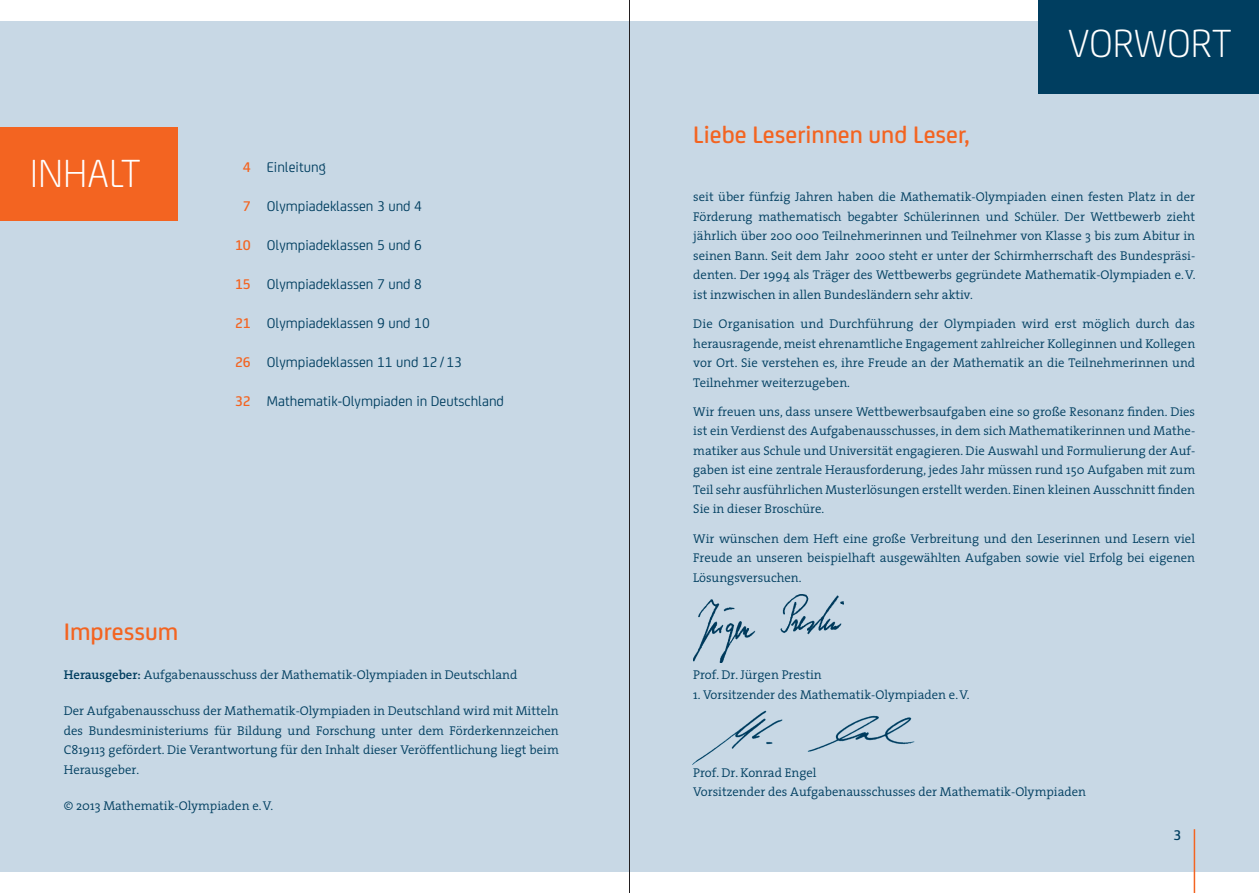
<style>
.page{position:relative;width:1259px;height:893px;background:#fff}
.page>*{position:absolute;margin:0;border:0;box-sizing:border-box;transform-origin:0 0}
.t1{font:300 42px "FS Joey";color:#fff}
.t2{font:500 25.5px "FS Joey";color:#f36421}
.t3{font:15px "FS Joey";color:#003e60}
.t4{font:500 15px "FS Joey";color:#f36421}
.t5{font:500 15px "FS Joey";color:#003e60}
.t6{font:300 12.75px/19.5px "The Serif";color:#003e60;text-align:justify}
.s1{font-weight:600}
</style>
<div class="page">
<div style="left:0;top:21px;width:629px;height:851px;background:#c8d8e5"></div>
<div style="left:629px;top:21px;width:630px;height:851px;background:#c8d8e5"></div>
<hr style="left:1193px;top:829px;width:2px;height:64px;background:#f36421">
<div style="left:1039px;top:0;width:220px;height:94px;background:#003e60"></div>
<div style="left:0;top:128px;width:178px;height:93px;background:#f36421"></div>
<img style="left:693px;top:594px;width:150px;height:69px">
<img style="left:692px;top:710px;width:223px;height:55px">
<hr style="left:629px;top:0;width:1px;height:893px;background:#231f20">
<h1 class="t1" style="left:30px;top:143px;width:113px">inHAlt</h1>
<p class="t3" style="left:267px;top:156px;width:60px">Einleitung</p>
<p class="t3" style="left:267px;top:195px;width:157px">Olympiadeklassen 3 und 4</p>
<p class="t3" style="left:267px;top:234px;width:157px">Olympiadeklassen 5 und 6</p>
<p class="t3" style="left:267px;top:273px;width:157px">Olympiadeklassen 7 und 8</p>
<p class="t3" style="left:267px;top:312px;width:164px">Olympiadeklassen 9 und 10</p>
<p class="t3" style="left:267px;top:351px;width:197px">Olympiadeklassen 11 und 12 / 13</p>
<p class="t3" style="left:267px;top:390px;width:239px">Mathematik-Olympiaden in Deutschland</p>
<p class="t4" style="left:243px;top:156px;width:9px">4</p>
<p class="t4" style="left:243px;top:195px;width:9px">7</p>
<p class="t4" style="left:235px;top:234px;width:17px">10</p>
<p class="t4" style="left:235px;top:273px;width:17px">15</p>
<p class="t4" style="left:235px;top:312px;width:17px">21</p>
<p class="t4" style="left:235px;top:351px;width:17px">26</p>
<p class="t4" style="left:235px;top:390px;width:17px">32</p>
<h2 class="t2" style="left:64px;top:613px;width:116px">Impressum</h2>
<p class="t6" style="left:64px;top:664px;width:455px"><span class="s1">Herausgeber:</span> Aufgabenausschuss der Mathematik-Olympiaden in Deutschland</p>
<p class="t6" style="left:64px;top:701px;width:496px">Der Aufgabenausschuss der Mathematik-Olympiaden in Deutschland wird mit Mitteln des Bundesministeriums für Bildung und Forschung unter dem Förderkennzeichen C819113 gefördert. Die Verantwortung für den Inhalt dieser Veröffentlichung liegt beim Herausgeber.</p>
<p class="t6" style="left:64px;top:795px;width:211px">© 2013 Mathematik-Olympiaden e. V.</p>
<h2 class="t2" style="left:693px;top:116px;width:278px">Liebe Leserinnen und Leser,</h2>
<h1 class="t1" style="left:1067px;top:14px;width:166px">VORWORt</h1>
<p class="t6" style="left:693px;top:187px;width:504px">seit über fünfzig Jahren haben die Mathematik-Olympiaden einen festen Platz in der Förderung mathematisch begabter Schülerinnen und Schüler. Der Wettbewerb zieht jährlich über 200 000 Teilnehmerinnen und Teilnehmer von Klasse 3 bis zum Abitur in seinen Bann. Seit dem Jahr 2000 steht er unter der Schirmherrschaft des Bundespräsi&shy;denten. Der 1994 als Träger des Wettbewerbs gegründete Mathematik-Olympiaden e. V. ist inzwischen in allen Bundesländern sehr aktiv.</p>
<p class="t6" style="left:693px;top:314px;width:503px">Die Organisation und Durchführung der Olympiaden wird erst möglich durch das herausragende, meist ehrenamtliche Engagement zahlreicher Kolleginnen und Kollegen vor Ort. Sie verstehen es, ihre Freude an der Mathematik an die Teilnehmerinnen und Teilnehmer weiterzugeben.</p>
<p class="t6" style="left:693px;top:401px;width:503px">Wir freuen uns, dass unsere Wettbewerbsaufgaben eine so große Resonanz finden. Dies ist ein Verdienst des Aufgabenausschusses, in dem sich Mathematikerinnen und Mathe&shy;matiker aus Schule und Universität engagieren. Die Auswahl und Formulierung der Auf&shy;gaben ist eine zentrale Herausforderung, jedes Jahr müssen rund 150 Aufgaben mit zum Teil sehr ausführlichen Musterlösungen erstellt werden. Einen kleinen Ausschnitt finden Sie in dieser Broschüre.</p>
<p class="t6" style="left:693px;top:528px;width:503px">Wir wünschen dem Heft eine große Verbreitung und den Leserinnen und Lesern viel Freude an unseren beispielhaft ausgewählten Aufgaben sowie viel Erfolg bei eigenen Lösungsversuchen.</p>
<p class="t6" style="left:693px;top:664px;width:130px">Prof. Dr. Jürgen Prestin</p>
<p class="t6" style="left:693px;top:684px;width:278px">1. Vorsitzender des Mathematik-Olympiaden e. V.</p>
<p class="t6" style="left:693px;top:762px;width:394px">Prof. Dr. Konrad Engel<br>Vorsitzender des Aufgabenausschusses der Mathematik-Olympiaden</p>
<p class="t5" style="left:1173px;top:824px;width:9px">3</p>
</div>
